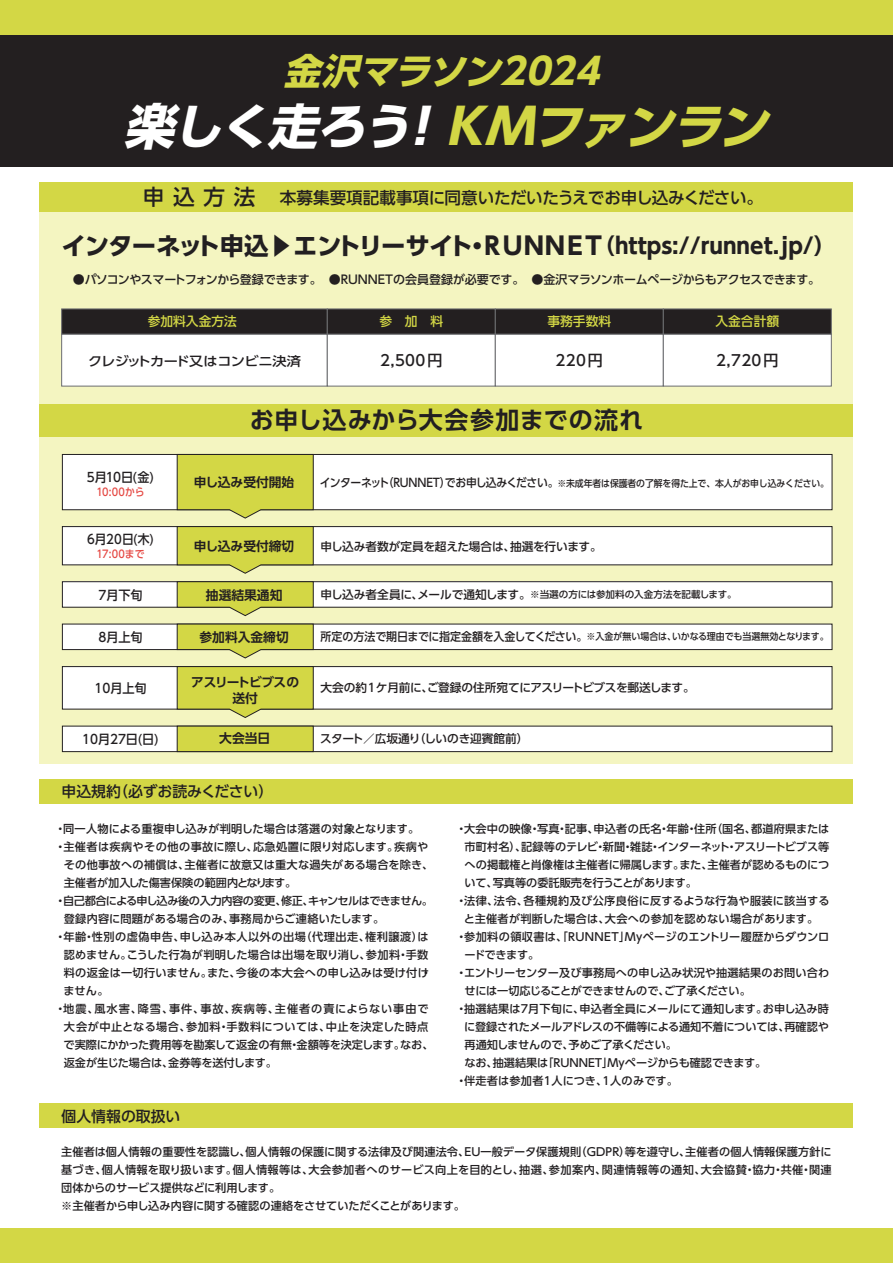
<style>
.page{position:relative;width:893px;height:1263px;background:#fff}
.page>*{position:absolute;margin:0;border:0;box-sizing:border-box;transform-origin:0 0}
.t1{font:italic 700 48.9px "UD Shin Go Pro";color:#fff}
.t2{font:italic 700 36.45px "UD Shin Go Pro";color:#d3d745}
.t3{font:700 24.45px "UD Shin Go Pro";letter-spacing:-.08em;color:#221f21}
.t4{font:700 24px "UD Shin Go Pro De";letter-spacing:.03em;color:#221f21}
.t5{font:500 16.65px "UD Shin Go Pro";letter-spacing:-.02em;color:#231f20}
.t6{font:500 15px "UD Shin Go Pro";letter-spacing:.025em;color:#221f21}
.t7{font:500 14.85px "UD Shin Go Pro";color:#221f21}
.t8{font:700 12.75px "UD Shin Go Pro De";color:#231f20}
.t9{font:500 12.75px "UD Shin Go Pro";letter-spacing:-.01em;color:#221f21;scale:.95 1}
.t10{font:500 12.75px "UD Shin Go Pro";color:#d3d745}
.t11{font:500 12.75px "UD Shin Go Pro";letter-spacing:-.03em;color:#221f21;scale:1.11 1}
.t12{font:700 12.75px/15.3px "UD Shin Go Pro De";letter-spacing:-.045em;color:#231f20;text-align:center}
.t13{font:500 12.75px "UD Shin Go Pro";letter-spacing:-.01em;color:#221f21;scale:.92 1}
.t14{font:500 12px "UD Shin Go Pro";letter-spacing:-.03em;color:#231f20}
.t15{font:500 11.7px "UD Shin Go Pro";letter-spacing:-.025em;color:#231f20}
.t16{font:500 11.1px/18px "UD Shin Go Pro";letter-spacing:.005em;color:#221f21}
.t17{font:500 11.1px "UD Shin Go Pro";letter-spacing:.025em;color:#221f21}
.t18{font:500 11.1px "UD Shin Go Pro";letter-spacing:.03em;color:#221f21}
.t19{font:500 11.1px "UD Shin Go Pro";letter-spacing:-.015em;color:#221f21}
.t20{font:500 11.1px "UD Shin Go Pro";letter-spacing:.04em;color:#221f21}
.t21{font:500 11.1px "UD Shin Go Pro";letter-spacing:-.045em;color:#221f21}
.t22{font:500 11.1px "UD Shin Go Pro";letter-spacing:.085em;color:#221f21}
.t23{font:500 11.1px "UD Shin Go Pro";letter-spacing:-.02em;color:#221f21}
.t24{font:500 11.1px "UD Shin Go Pro";letter-spacing:-.03em;color:#221f21}
.t25{font:500 10.65px "UD Shin Go Pro";letter-spacing:.005em;color:#e54944;scale:.92 1}
.t26{font:500 9.6px "UD Shin Go Pro";letter-spacing:-.01em;color:#231f20;scale:.92 1}
.t27{font:500 9.6px "UD Shin Go Pro";letter-spacing:-.01em;color:#231f20;scale:.94 1}
.t28{font:500 9.6px "UD Shin Go Pro";letter-spacing:-.01em;color:#231f20}
.s1{color:#d3d745}
.s2{font-size:21.6px}
.s3{font-size:21.75px}
.s4{font-size:11.7px}
</style>
<div class="page">
<div style="left:40px;top:212px;width:813px;height:552px;background:#f4f5c1"></div>
<div style="left:0;top:34px;width:893px;height:132px;background:#231f20"></div>
<div style="left:40px;top:182px;width:813px;height:30px;background:#d3d745"></div>
<div style="left:0;top:0;width:893px;height:34px;background:#d3d745"></div>
<div style="left:0;top:1229px;width:893px;height:34px;background:#d3d745"></div>
<div style="left:40px;top:1103px;width:813px;height:25px;background:#d3d745"></div>
<div style="left:40px;top:779px;width:813px;height:25px;background:#d3d745"></div>
<div style="left:40px;top:404px;width:813px;height:32px;background:#d3d745"></div>
<div style="left:62px;top:454px;width:770px;height:56px;background:#fff"></div>
<div style="left:62px;top:527px;width:770px;height:38px;background:#fff"></div>
<div style="left:62px;top:582px;width:770px;height:25px;background:#fff"></div>
<div style="left:62px;top:726px;width:770px;height:26px;background:#fff;border:1px solid #221f21"></div>
<div style="left:62px;top:624px;width:770px;height:25px;background:#fff"></div>
<div style="left:62px;top:667px;width:770px;height:42px;background:#fff"></div>
<div style="left:177px;top:726px;width:137px;height:26px;background:#d3d745;border:1px solid #221f21"></div>
<div style="left:62px;top:454px;width:770px;height:56px;border:1px solid #221f21"></div>
<div style="left:62px;top:526px;width:770px;height:39px;border:1px solid #221f21"></div>
<div style="left:62px;top:581px;width:770px;height:26px;border:1px solid #221f21"></div>
<div style="left:62px;top:624px;width:770px;height:26px;border:1px solid #221f21"></div>
<div style="left:62px;top:666px;width:770px;height:43px;border:1px solid #221f21"></div>
<svg style="left:177px;top:454px;width:137px;height:65px"></svg>
<svg style="left:177px;top:526px;width:137px;height:48px"></svg>
<svg style="left:177px;top:581px;width:137px;height:35px"></svg>
<svg style="left:177px;top:623px;width:137px;height:36px"></svg>
<svg style="left:177px;top:666px;width:137px;height:52px"></svg>
<div style="left:61px;top:309px;width:267px;height:26px;background:#231f20;border:1px solid #6c6d70"></div>
<div style="left:61px;top:334px;width:267px;height:52px;background:#fff;border:1px solid #6c6d70"></div>
<div style="left:327px;top:309px;width:169px;height:26px;background:#231f20;border:1px solid #6c6d70"></div>
<div style="left:327px;top:334px;width:169px;height:52px;background:#fff;border:1px solid #6c6d70"></div>
<div style="left:495px;top:309px;width:169px;height:26px;background:#231f20;border:1px solid #6c6d70"></div>
<div style="left:495px;top:334px;width:169px;height:52px;background:#fff;border:1px solid #6c6d70"></div>
<div style="left:663px;top:309px;width:169px;height:26px;background:#231f20;border:1px solid #6c6d70"></div>
<div style="left:663px;top:334px;width:169px;height:52px;background:#fff;border:1px solid #6c6d70"></div>
<h2 class="t2" style="left:283px;top:42px;width:329px">金沢マラソン2024</h2>
<h1 class="t1" style="left:124px;top:86px;width:661px">楽しく走ろう！<span class="s1">KMファンラン</span></h1>
<h3 class="t5" style="left:143px;top:184px;width:622px"><span class="s2">申込方法</span> 本募集要項記載事項に同意いただいたうえでお申し込みください。</h3>
<h3 class="t3" style="left:62px;top:226px;width:776px">インターネット申込▶エントリーサイト・ＲＵＮＮＥＴ<span class="s3">（https://runnet.jp/）</span></h3>
<p class="t14" style="left:73px;top:269px;width:749px">●パソコンやスマートフォンから登録できます。　●RUNNETの会員登録が必要です。　●金沢マラソンホームページからもアクセスできます。</p>
<p class="t10" style="left:148px;top:311px;width:91px">参加料入金方法</p>
<p class="t11" style="left:88px;top:351px;width:193px">クレジットカード又はコンビニ決済</p>
<p class="t10" style="left:379px;top:311px;width:65px">参　加　料</p>
<h3 class="t6" style="left:380px;top:348px;width:64px">2,500円</h3>
<p class="t10" style="left:547px;top:311px;width:65px">事務手数料</p>
<h3 class="t6" style="left:556px;top:348px;width:49px">220円</h3>
<h3 class="t4" style="left:250px;top:400px;width:395px">お申し込みから大会参加までの流れ</h3>
<p class="t10" style="left:715px;top:311px;width:65px">入金合計額</p>
<h3 class="t6" style="left:716px;top:348px;width:64px">2,720円</h3>
<p class="t9" style="left:87px;top:467px;width:72px">5月10日(金)</p>
<p class="t25" style="left:96px;top:483px;width:54px">10:00から</p>
<p class="t13" style="left:87px;top:529px;width:74px">6月20日(木)</p>
<p class="t25" style="left:96px;top:546px;width:54px">17:00まで</p>
<p class="t9" style="left:98px;top:585px;width:48px">7月下旬</p>
<p class="t9" style="left:98px;top:627px;width:48px">8月上旬</p>
<p class="t9" style="left:94px;top:677px;width:56px">10月上旬</p>
<p class="t8" style="left:194px;top:472px;width:102px">申し込み受付開始</p>
<p class="t8" style="left:194px;top:535px;width:102px">申し込み受付締切</p>
<p class="t8" style="left:206px;top:585px;width:78px">抽選結果通知</p>
<p class="t8" style="left:200px;top:627px;width:91px">参加料入金締切</p>
<p class="t12" style="left:191px;top:674px;width:109px">アスリートビブスの送付</p>
<p class="t26" style="left:320px;top:475px;width:555px"><span class="s4">インターネット（RUNNET）でお申し込みください。</span>※未成年者は保護者の了解を得た上で、本人がお申し込みください。</p>
<p class="t15" style="left:321px;top:537px;width:283px">申し込み者数が定員を超えた場合は、抽選を行います。</p>
<p class="t28" style="left:321px;top:587px;width:418px"><span class="s4">申し込み者全員に、メールで通知します。</span>※当選の方には参加料の入金方法を記載します。</p>
<p class="t27" style="left:321px;top:629px;width:542px"><span class="s4">所定の方法で期日までに指定金額を入金してください。</span>※入金が無い場合は、いかなる理由でも当選無効となります。</p>
<p class="t15" style="left:321px;top:678px;width:376px">大会の約１ケ月前に、ご登録の住所宛てにアスリートビブスを郵送します。</p>
<p class="t8" style="left:219px;top:727px;width:52px">大会当日</p>
<p class="t9" style="left:82px;top:729px;width:82px">10月27日(日)</p>
<p class="t15" style="left:320px;top:729px;width:210px">スタート／広坂通り（しいのき迎賓館前）</p>
<h3 class="t7" style="left:47px;top:780px;width:228px">　申込規約（必ずお読みください）</h3>
<p class="t16" style="left:55px;top:819px;width:366px">・同一人物による重複申し込みが判明した場合は落選の対象となります。</p>
<p class="t18" style="left:55px;top:837px;width:375px">・主催者は疾病やその他の事故に際し、応急処置に限り対応します。疾病や</p>
<p class="t17" style="left:64px;top:855px;width:371px">その他事故への補償は、主催者に故意又は重大な過失がある場合を除き、</p>
<p class="t16" style="left:64px;top:873px;width:234px">主催者が加入した傷害保険の範囲内となります。</p>
<p class="t21" style="left:55px;top:891px;width:380px">・自己都合による申し込み後の入力内容の変更、修正、キャンセルはできません。</p>
<p class="t17" style="left:64px;top:909px;width:322px">登録内容に問題がある場合のみ、事務局からご連絡いたします。</p>
<p class="t20" style="left:55px;top:927px;width:375px">・年齢・性別の虚偽申告、申し込み本人以外の出場（代理出走、権利譲渡）は</p>
<p class="t17" style="left:64px;top:945px;width:366px">認めません。こうした行為が判明した場合は出場を取り消し、参加料・手数</p>
<p class="t18" style="left:64px;top:963px;width:369px">料の返金は一切行いません。また、今後の本大会への申し込みは受け付け・</p>
<p class="t16" style="left:63px;top:981px;width:47px">ません。</p>
<p class="t22" style="left:55px;top:999px;width:375px">・地震、風水害、降雪、事件、事故、疾病等、主催者の責によらない事由で</p>
<p class="t20" style="left:64px;top:1017px;width:366px">大会が中止となる場合、参加料・手数料については、中止を決定した時点</p>
<p class="t19" style="left:64px;top:1035px;width:371px">で実際にかかった費用等を勘案して返金の有無・金額等を決定します。なお、</p>
<p class="t16" style="left:64px;top:1053px;width:215px">返金が生じた場合は、金券等を送付します。</p>
<p class="t16" style="left:456px;top:819px;width:375px">・大会中の映像・写真・記事、申込者の氏名・年齢・住所（国名、都道府県または</p>
<p class="t19" style="left:465px;top:837px;width:366px">市町村名）、記録等のテレビ・新聞・雑誌・インターネット・アスリートビブス等</p>
<p class="t16" style="left:465px;top:855px;width:366px">への掲載権と肖像権は主催者に帰属します。また、主催者が認めるものにつ</p>
<p class="t19" style="left:465px;top:873px;width:234px">いて、写真等の委託販売を行うことがあります。</p>
<p class="t18" style="left:456px;top:891px;width:375px">・法律、法令、各種規約及び公序良俗に反するような行為や服装に該当する</p>
<p class="t17" style="left:464px;top:909px;width:356px">と主催者が判断した場合は、大会への参加を認めない場合があります。</p>
<p class="t18" style="left:456px;top:927px;width:375px">・参加料の領収書は、「RUNNET」Myページのエントリー履歴からダウンロ</p>
<p class="t16" style="left:465px;top:945px;width:76px">ードできます。</p>
<p class="t16" style="left:456px;top:963px;width:375px">・エントリーセンター及び事務局への申し込み状況や抽選結果のお問い合わ</p>
<p class="t24" style="left:465px;top:981px;width:288px">せには一切応じることができませんので、ご了承ください。</p>
<p class="t16" style="left:456px;top:999px;width:375px">・抽選結果は7月下旬に、申込者全員にメールにて通知します。お申し込み時</p>
<p class="t23" style="left:464px;top:1017px;width:366px">に登録されたメールアドレスの不備等による通知不着については、再確認や</p>
<p class="t19" style="left:465px;top:1035px;width:214px">再通知しませんので、予めご了承ください。</p>
<p class="t16" style="left:464px;top:1053px;width:303px">なお、抽選結果は「RUNNET」Myページからも確認できます。</p>
<p class="t17" style="left:456px;top:1071px;width:224px">・伴走者は参加者1人につき、1人のみです。</p>
<h3 class="t7" style="left:47px;top:1104px;width:135px">　個人情報の取扱い</h3>
<p class="t16" style="left:61px;top:1142px;width:772px">主催者は個人情報の重要性を認識し、個人情報の保護に関する法律及び関連法令、EU一般データ保護規則（GDPR）等を遵守し、主催者の個人情報保護方針に基づき、個人情報を取り扱います。個人情報等は、大会参加者へのサービス向上を目的とし、抽選、参加案内、関連情報等の通知、大会協賛・協力・共催・関連団体からのサービス提供などに利用します。<br>※主催者から申し込み内容に関する確認の連絡をさせていただくことがあります。</p>
</div>
